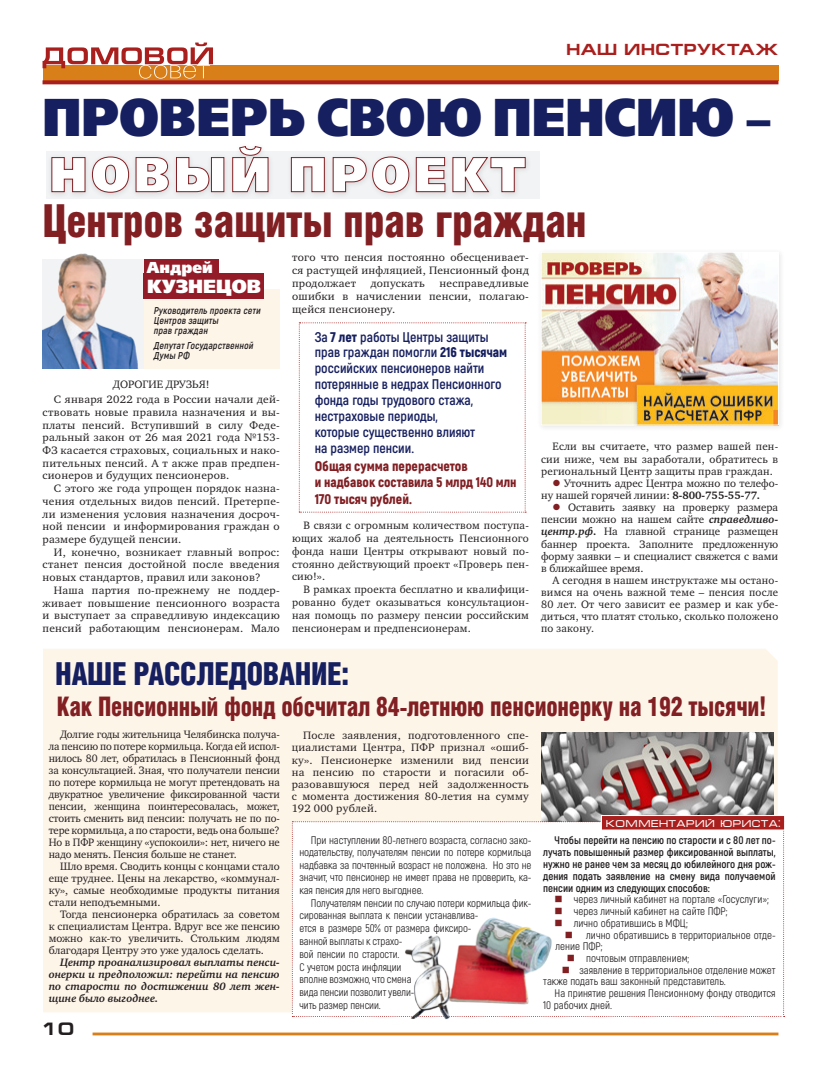
<style>
.page{position:relative;width:821px;height:1078px;background:#fff}
.page>*{position:absolute;margin:0;border:0;box-sizing:border-box;transform-origin:0 0}
.t1{font:800 53px "Free Set";color:#161f5f;scale:.91 1}
.t2{font:45.6px "Helios Cond Black C";letter-spacing:-.01em;color:#811f23;scale:.94 1}
.t3{font:31.8px "Helios Cond Black C";letter-spacing:-.01em;color:#161f5f;scale:.94 1}
.t4{font:27px "Helios Cond Black C";letter-spacing:-.01em;color:#811f23;scale:.88 1}
.t5{font:18.9px "Free Set Black C";color:#fff}
.t6{font:700 17.9px "Europe Extended C";color:#231f20}
.t7{font:700 16px "Europe Extended C";letter-spacing:.03em;color:#a81f1d}
.t8{font:15.8px "Free Set Black C";color:#fff}
.t9{font:700 14px/15.9px "Akrobat";color:#161f5f}
.t10{font:900 14px/16.1px "Akrobat";color:#811f23}
.t11{font:11px/12px "Charter C";letter-spacing:.02em;color:#231f20;text-align:justify}
.t12{font:11px/12.8px "Akrobat";letter-spacing:-.01em;color:#231f20}
.t13{font:11px/12.7px "Charter C";letter-spacing:.02em;color:#231f20;text-align:justify;scale:1.04 1}
.t14{font:700 11px/11.9px "Akrobat";color:#231f20;text-align:justify}
.t15{font:italic 700 11px/12px "Charter C";color:#231f20;text-align:justify}
.t16{font:11px/12px "Charter C";color:#231f20}
.t17{font:italic 700 10px/10px "Akrobat";letter-spacing:.02em;color:#231f20}
.t18{font:10px "Micra";color:#fff}
.s1{font-family:"Helios Cond Black C";font-weight:400}
.s2{font-weight:900}
.s3{color:#811f23}
.s4{font-weight:700}
.s5{font-weight:700;font-style:italic}
</style>
<div class="page">
<hr style="left:93px;top:1032px;width:685px;height:3px;background:#d97f19">
<div style="left:43px;top:65px;width:735px;height:15px;background:#d97f19"></div>
<svg style="left:43px;top:80px;width:735px;height:4px;background:#ac271c"></svg>
<svg style="left:43px;top:43px;width:170px;height:36px"></svg>
<div style="left:141px;top:289px;width:139px;height:80px;background:#fef5e9"></div>
<div style="left:43px;top:649px;width:734px;height:363px;background:#fef5e9"></div>
<img style="left:541px;top:732px;width:232px;height:89px">
<div style="left:536px;top:247px;width:249px;height:184px;background:#231f20;opacity:.11"></div>
<img style="left:543px;top:254px;width:233px;height:169px">
<div style="left:541px;top:252px;width:237px;height:173px;border:1px solid #fff"></div>
<div style="left:144px;top:274px;width:120px;height:25px;background:#941b28"></div>
<div style="left:144px;top:259px;width:74px;height:21px;background:#941b28"></div>
<img style="left:43px;top:253px;width:101px;height:116px">
<div style="left:46px;top:142px;width:485px;height:57px;background:#231f20;opacity:.14"></div>
<svg style="left:51px;top:145px;width:475px;height:48px"></svg>
<svg style="left:299px;top:322px;width:227px;height:190px"></svg>
<svg style="left:292px;top:821px;width:492px;height:194px"></svg>
<div style="left:601px;top:814px;width:184px;height:16px;background:#a81f1d;border:1px solid #fff"></div>
<img style="left:390px;top:900px;width:184px;height:120px">
<h3 class="t7" style="left:566px;top:40px;width:214px">Наш инструктаж</h3>
<h1 class="t1" style="left:43px;top:79px;width:801px">ПРОВЕРЬ СВОЮ ПЕНСИЮ <span class="s1">–</span></h1>
<h2 class="t2" style="left:43px;top:194px;width:580px">Центров защиты прав граждан</h2>
<p class="t13" style="left:292px;top:251px;width:229px">того что пенсия постоянно обесценивает&shy;ся растущей инфляцией, Пенсионный фонд продолжает</p>
<h3 class="t8" style="left:147px;top:257px;width:67px">Андрей</h3>
<h3 class="t5" style="left:147px;top:274px;width:115px">КУЗНЕЦОВ</h3>
<p class="t13" style="left:292px;top:277px;width:229px;text-indent:147px">несправедливые ошибки в начислении пенсии, полагаю&shy;щейся пенсионеру.</p>
<p class="t9" style="left:315px;top:328px;width:194px">За <span class="s2">7 лет</span> работы Центры защиты прав граждан помогли <span class="s2">216 тысячам </span>российских пенсионеров найти потерянные в недрах Пенсионного фонда годы трудового стажа, нестраховые периоды,<br>которые существенно влияют<br>на размер пенсии.</p>
<p class="t10" style="left:315px;top:458px;width:203px">Общая сумма перерасчетов<br>и надбавок составила 5 млрд 140 млн<br>170 тысяч рублей.</p>
<p class="t11" style="left:292px;top:518px;width:238px;line-height:12.9px;text-indent:11px">В связи с огромным количеством поступа&shy;ющих жалоб на деятельность Пенсионного фонда наши Центры открывают новый по&shy;стоянно действующий проект «Проверь пен&shy;сию!».</p>
<p class="t11" style="left:292px;top:583px;width:238px;line-height:12.9px;text-indent:11px">В рамках проекта бесплатно и квалифици&shy;рованно будет оказываться консультацион&shy;ная помощь по размеру пенсии российским пенсионерам и предпенсионерам.</p>
<p class="t13" style="left:371px;top:277px;width:54px">допускать</p>
<p class="t17" style="left:154px;top:305px;width:110px">Руководитель проекта сети<br>Центров защиты<br>прав граждан</p>
<p class="t17" style="left:154px;top:340px;width:103px">ДепутатГосударственной<br>Думы РФ</p>
<p class="t11" style="left:113px;top:378px;width:16px">Дорогие</p>
<p class="t11" style="left:166px;top:378px;width:8px">друз</p>
<p class="t11" style="left:54px;top:376px;width:227px;line-height:15.5px;text-indent:138px">ья!<br>С января 2022 года в России начали дей-</p>
<p class="t13" style="left:43px;top:406px;width:230px">ствовать новые правила назначения и вы&shy;платы пенсий. Вступивший в силу Феде&shy;ральный закон от 26 мая 2021 года №153- ФЗ касается страховых, социальных и нако&shy;пительных пенсий. А т акже прав предпен&shy;сионеров и будущих пенсионеров.</p>
<p class="t13" style="left:43px;top:482px;width:230px;text-indent:11px">С этого же года упрощен порядок назна&shy;чения отдельных видов пенсий. Претерпе&shy;ли изменения условия назначения досроч&shy;ной пенсии и информирования граждан о размере будущей пенсии.</p>
<p class="t13" style="left:43px;top:545px;width:230px;text-indent:11px">И, конечно, возникает главный вопрос: станет пенсия достойной после введения новых стандартов, правил или законов?</p>
<p class="t13" style="left:43px;top:583px;width:230px;text-indent:11px">Наша партия по-прежнему не поддер&shy;живает повышение пенсионного возраста и выступает за справедливую индексацию пенсий работающим пенсионерам. Мало</p>
<p class="t11" style="left:541px;top:440px;width:238px;line-height:12.6px;text-indent:11px">Если вы считаете, что размер вашей пен&shy;сии ниже, чем вы заработали, обратитесь в региональный Центр защиты прав граждан.</p>
<p class="t16" style="left:541px;top:477px;width:238px;text-indent:11px"><span class="s3">●</span> Уточнить адрес Центра можно по телефо&shy;ну нашей горячей линии: <span class="s4">8-800-755-55-77.</span></p>
<p class="t11" style="left:541px;top:501px;width:238px;text-indent:11px"><span class="s3">●</span> Оставить заявку на проверку размера пенсии можно на нашем сайте <span class="s5">справедливо&shy;центр.рф</span><span class="s4">.</span> На главной странице размещен баннер проекта. Заполните предложенную форму заявки – и специалист свяжется с вами в ближайшее время.</p>
<p class="t11" style="left:541px;top:574px;width:238px;text-indent:11px">А сегодня в нашем инструктаже мы остано&shy;вимся на очень важной теме – пенсия после 80 лет. От чего зависит ее размер и как убе&shy;диться, что платят столько, сколько положено по закону.</p>
<h3 class="t3" style="left:55px;top:655px;width:314px">НАШ Е РАССЛЕДОВАНИЕ:</h3>
<h3 class="t4" style="left:57px;top:691px;width:808px">Как Пенсионный фонд обсчитал 84-летнюю пенсионерку на 192 тысячи!</h3>
<p class="t11" style="left:49px;top:728px;width:233px;text-indent:11px">Долгие годы жительница Челябинска получа&shy;ла пенсию по потере кормильца. Когда ей испол&shy;нилось 80 лет, обратилась в Пенсионный фонд за консультацией. Зная, что получатели пенсии по потере кормильца не могут претендовать на двукратное увеличение фиксированной части пенсии, женщина поинтересовалась, может, стоить сменить вид пенсии: получать не по по&shy;тере кормильца, а по старости, ведь она больше?<br>Но в ПФР женщину «успокоили»: нет, ничего не надо менять. Пенсия больше не станет.</p>
<p class="t11" style="left:49px;top:860px;width:233px;text-indent:11px">Шло время. Сводить концы с концами стало еще труднее. Цены на лекарство, «коммунал&shy;ку», самые необходимые продукты питания стали неподъемными.</p>
<p class="t11" style="left:49px;top:908px;width:233px;text-indent:11px">Тогда пенсионерка обратилась за советом к специалистам Центра. Вдруг все же пенсию можно как-то увеличить. Стольким людям благодаря Центру это уже удалось сделать.</p>
<p class="t15" style="left:49px;top:956px;width:233px;text-indent:11px">Центр проанализировал выплаты пенси&shy;онерки и предположил: перейти на пенсию по старости по достижении 80 лет жен&shy;щине было выгоднее.</p>
<h3 class="t6" style="left:43px;top:1019px;width:33px">10</h3>
<p class="t11" style="left:292px;top:729px;width:238px;text-indent:11px">После заявления, подготовленного спе&shy;циалистами Центра, ПФР признал «ошиб&shy;ку». Пенсионерке изменили вид пенсии на пенсию по старости и погасили об&shy;разовавшуюся перед ней задолженность с момента достижения 80-летия на сумму 192 000 рублей.</p>
<p class="t12" style="left:299px;top:833px;width:234px;line-height:12.5px;text-align:justify;text-indent:11px">При наступлении 80-летнего возраста, согласно зако&shy;нодательству, получателям пенсии по потере кормильца надбавка за почтенный возраст не положена. Но это не значит, что пенсионер не имеет права не проверить, ка&shy;кая пенсия для него выгоднее.</p>
<p class="t12" style="left:299px;top:896px;width:234px;text-indent:11px">Получателям пенсии по случаю потери кормильца фик&shy;сированная выплата к пенсии устанавлива-<br>ется в размере 50% от размера фиксиро-<br>ванной выплаты к страхо-<br>вой пенсии по старости.<br>С учетом роста инфляции<br>вполне возможно, что смена<br>вида пенсии позволит увели-<br>чить размер пенсии.</p>
<p class="t18" style="left:606px;top:818px;width:176px">Комментарий юриста:</p>
<p class="t14" style="left:543px;top:833px;width:234px;text-indent:11px">Чтобы перейти на пенсию по старости и с 80 лет по&shy;лучать повышенный размер фиксированной выплаты, нужно не ранее чем за месяц до юбилейного дня рож&shy;дения подать заявление на смену вида получаемой пенсии одним из следующих способов:</p>
<p class="t12" style="left:554px;top:893px;width:216px"><span class="s3">■</span> через личный кабинет на портале «Госуслуги»;</p>
<p class="t12" style="left:554px;top:904px;width:174px"><span class="s3">■</span> через личный кабинет на сайте ПФР;</p>
<p class="t12" style="left:554px;top:916px;width:135px"><span class="s3">■</span> лично обратившись в МФЦ;</p>
<p class="t12" style="left:555px;top:928px;width:222px;line-height:11.7px;text-indent:9px"><span class="s3">■</span> лично обратившись в территориальное отде&shy;ление ПФР;</p>
<p class="t12" style="left:567px;top:951px;width:124px"><span class="s3">■</span> почтовым отправлением;</p>
<p class="t12" style="left:543px;top:963px;width:234px;line-height:11.7px;text-indent:19px"><span class="s3">■</span> заявление в территориальное отделение может также подать ваш законный представитель.</p>
<p class="t12" style="left:543px;top:987px;width:234px;line-height:11.8px;text-indent:11px">На принятие решения Пенсионному фонду отводится<br>10 рабочих дней.</p>
</div>
